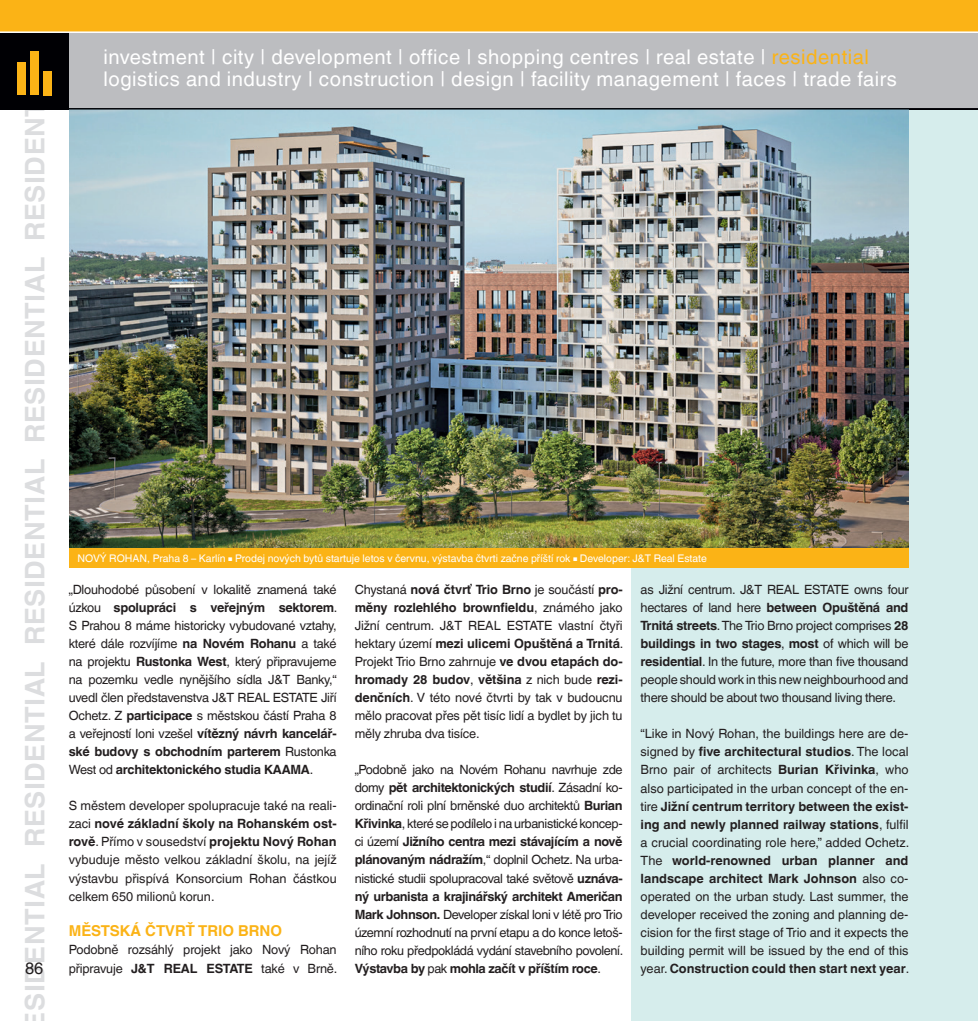
<style>
.page{position:relative;width:978px;height:1021px;background:#fff}
.page>*{position:absolute;margin:0;border:0;box-sizing:border-box;transform-origin:0 0}
.t1{font:700 27px "Helvetica World";letter-spacing:.02em;color:#dcdddf}
.t2{font:20.25px/22.5px "Helvetica World";letter-spacing:.025em;color:#fff}
.t3{font:16.5px "Helvetica World";color:#231f20}
.t4{font:700 15px "Helvetica World";color:#fbb316}
.t5{font:12.75px/18px "Helvetica World";letter-spacing:-.01em;color:#231f20;text-align:justify}
.t6{font:700 12.75px "Helvetica World";color:#231f20}
.t7{font:10.5px "Helvetica World";color:#fff}
.s1{color:#fbb316}
.s2{font-size:5.25px}
.s3{font-weight:700}
</style>
<div class="page">
<div style="left:632px;top:109px;width:346px;height:911px;background:#d6edec"></div>
<div style="left:0;top:0;width:978px;height:32px;background:#fbb316"></div>
<div style="left:0;top:32px;width:978px;height:77px;background:#000004"></div>
<div style="left:69px;top:32px;width:909px;height:77px;background:#bcbdc0"></div>
<div style="left:17px;top:63px;width:9px;height:32px;background:#fbb316"></div>
<div style="left:30px;top:51px;width:9px;height:44px;background:#fbb316"></div>
<div style="left:43px;top:71px;width:9px;height:24px;background:#fbb316"></div>
<img style="left:69px;top:109px;width:840px;height:439px">
<div style="left:69px;top:548px;width:840px;height:20px;background:#fbb316"></div>
<hr style="left:0;top:108px;width:978px;height:1px;background:#000004">
<hr style="left:0;top:31px;width:978px;height:2px;background:#fff">
<h1 class="t1" style="left:19px;top:1029px;width:930px;rotate:-90deg">esidential residential residential residential resident</h1>
<p class="t3" style="left:25px;top:958px;width:20px">86</p>
<h2 class="t2" style="left:104px;top:45px;width:795px">investment | city | development | office | shopping centres | real estate | <span class="s1">residential </span>logistics and industry | construction | design | facility management | faces | trade fairs</h2>
<p class="t7" style="left:78px;top:552px;width:631px">NOVÝ ROHAN, Praha 8 – Karlín <span class="s2">■</span> Prodej nových bytů startuje letos v červnu, výstavba čtvrti začne příští rok <span class="s2">■</span> Developer: J&amp;T Real Estate</p>
<p class="t5" style="left:69px;top:581px;width:270px">„Dlouhodobé působení v lokalitě znamená také úzkou <span class="s3">spolupráci s veřejným sektorem</span>.<br>S Prahou 8 máme historicky vybudované vztahy, které dále rozvíjíme <span class="s3">na Novém Rohanu</span> a také na projektu <span class="s3">Rustonka West</span>, který připravujeme na pozemku vedle nynějšího sídla J&amp;T Banky,“ uvedl člen představenstva J&amp;T REAL ESTATE Jiří Ochetz. Z <span class="s3">participace</span> s městskou částí Praha 8 a veřejností loni vzešel <span class="s3">vítězný návrh kancelář&shy;ské budovy s obchodním parterem</span> Rustonka West od <span class="s3">architektonického studia KAAMA</span>.</p>
<p class="t5" style="left:69px;top:797px;width:269px">S městem developer spolupracuje také na reali&shy;zaci <span class="s3">nové základní školy na Rohanském ost&shy;rově</span>. Přímo v sousedství <span class="s3">projektu Nový Rohan </span>vybuduje město velkou základní školu, na jejíž výstavbu přispívá Konsorcium Rohan částkou celkem 650 milionů korun.</p>
<p class="t4" style="left:69px;top:922px;width:215px">MĚSTSKÁ ČTVRŤ TRIO BRNO</p>
<p class="t5" style="left:69px;top:941px;width:269px">Podobně rozsáhlý projekt jako Nový Rohan připravuje <span class="s3">J&amp;T REAL</span></p>
<p class="t6" style="left:207px;top:960px;width:9px">ESTATE</p>
<p class="t5" style="left:261px;top:959px;width:78px">také v Brně.</p>
<p class="t5" style="left:355px;top:581px;width:270px">Chystaná <span class="s3">nová čtvrť Trio Brno</span> je součástí <span class="s3">pro&shy;měny rozlehlého brownfieldu</span>, známého jako Jižní centrum. J&amp;T REAL ESTATE vlastní čtyři hektary území <span class="s3">mezi ulicemi Opuštěná a Trnitá</span>.<br>Projekt Trio Brno zahrnuje <span class="s3">ve dvou etapách do&shy;hromady 28 budov</span>, <span class="s3">většina</span> z nich bude <span class="s3">rezi&shy;denčních</span>. V této nové čtvrti by tak v budoucnu mělo pracovat přes pět tisíc lidí a bydlet by jich tu měly zhruba dva tisíce.</p>
<p class="t5" style="left:355px;top:761px;width:270px">„Podobně jako na Novém Rohanu navrhuje zde domy <span class="s3">pět architektonických studií</span>. Zásadní ko&shy;ordinační roli plní brněnské duo architektů <span class="s3">Burian Křivinka</span>, které se podílelo i na urbanistické koncep&shy;ci území <span class="s3">Jižního centra mezi stávajícím a nově plánovaným nádražím</span>,“ doplnil Ochetz. Na urba&shy;nistické studii spolupracoval také světově <span class="s3">uznáva&shy;ný urbanista a krajinářský architekt Američan Mark Johnson.</span> Developer získal loni v létě pro Trio územní rozhodnutí na první etapu a do konce letoš&shy;ního roku předpokládá vydání stavebního povolení.<br><span class="s3">Výstavba by</span> pak <span class="s3">mohla začít v příštím roce</span>.</p>
<p class="t5" style="left:641px;top:581px;width:269px">as Jižní centrum. J&amp;T REAL ESTATE owns four hectares of land here <span class="s3">between Opuštěná and Trnitá streets</span>. The Trio Brno project comprises <span class="s3">28 buildings in two stages</span>, <span class="s3">most</span> of which will be <span class="s3">residential</span>. In the future, more than five thousand people should work in this new neighbourhood and there should be about two thousand living there.</p>
<p class="t5" style="left:641px;top:725px;width:270px">“Like in Nový Rohan, the buildings here are de&shy;signed by <span class="s3">five architectural studios</span>. The local Brno pair of architects <span class="s3">Burian Křivinka</span>, who also participated in the urban concept of the en&shy;tire <span class="s3">Jižní centrum territory between the exist&shy;ing and newly planned railway stations</span>, fulfil a crucial coordinating role here,” added Ochetz.<br>The <span class="s3">world-renowned urban planner and landscape architect Mark Johnson</span> also co&shy;operated on the urban study. Last summer, the developer received the zoning and planning de&shy;cision for the first stage of Trio and it expects the building permit will be issued by the end of this year. <span class="s3">Construction could then start next year</span>.</p>
</div>
